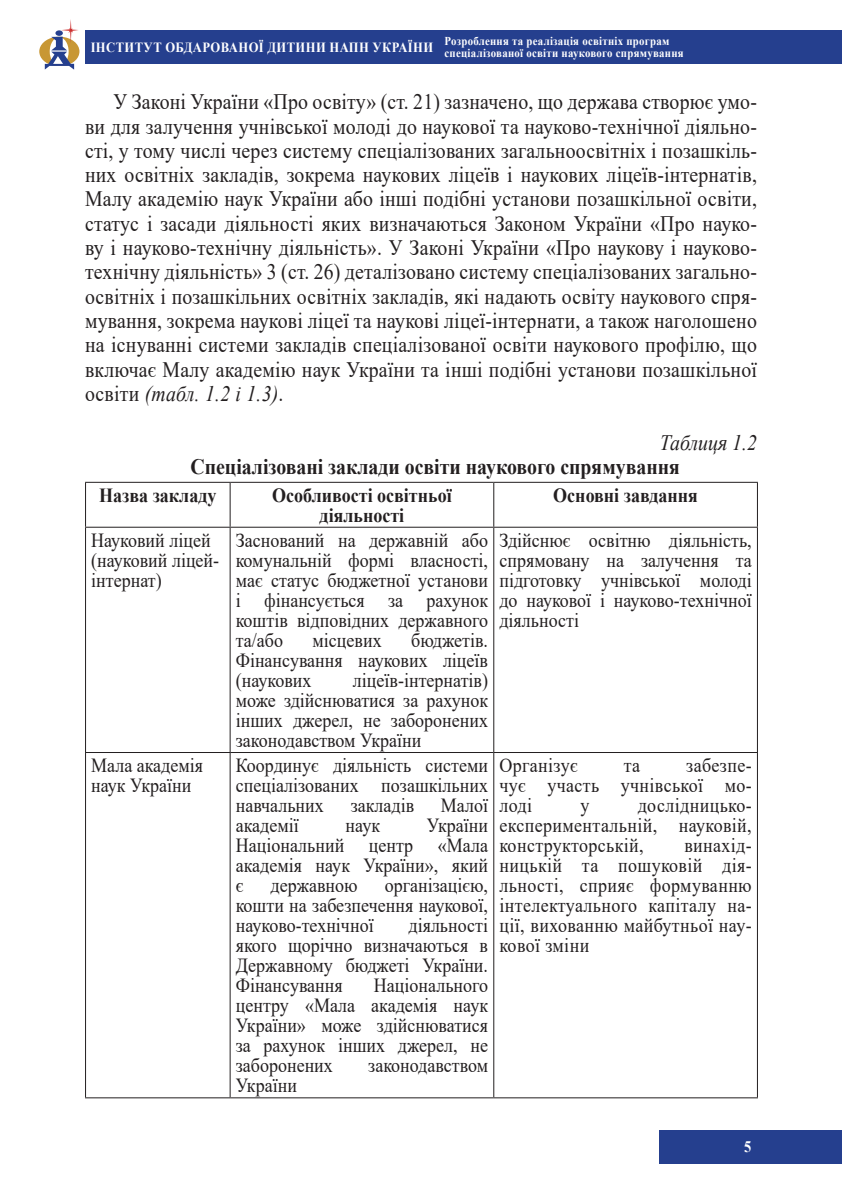
<style>
.page{position:relative;width:842px;height:1191px;background:#fff}
.page>*{position:absolute;margin:0;border:0;box-sizing:border-box;transform-origin:0 0}
.t1{font:22px/24.2px "Times New Roman";letter-spacing:.01em;color:#231f20;text-align:justify;scale:.9 1}
.t2{font:700 22px "Times New Roman";color:#231f20;scale:.9 1}
.t3{font:italic 22px "Times New Roman";color:#231f20;scale:.9 1}
.t4{font:20px/20px "Times New Roman";color:#231f20;text-align:justify;scale:.9 1}
.t5{font:700 20px/20px "Times New Roman";color:#231f20;text-align:center;scale:.9 1}
.t6{font:20px "Times New Roman";letter-spacing:.02em;color:#231f20;scale:.9 1}
.t7{font:700 16px "Times New Roman";color:#fff;scale:.9 1}
.t8{font:700 14px "Times New Roman";letter-spacing:.035em;color:#fff;scale:.9 1}
.t9{font:700 12px/12px "Times New Roman";letter-spacing:.025em;color:#fff;scale:.9 1}
.s1{font-style:italic}
</style>
<div class="page">
<div style="left:659px;top:1130px;width:183px;height:33px;background:#253f8e"></div>
<hr style="left:0;top:30px;width:1px;height:34px;background:#253f8e">
<div style="left:85px;top:30px;width:757px;height:34px;background:#253f8e"></div>
<svg style="left:39px;top:19px;width:40px;height:51px"></svg>
<hr style="left:85px;top:482px;width:145px;height:1px;background:#231f20">
<hr style="left:230px;top:482px;width:264px;height:1px;background:#231f20">
<hr style="left:494px;top:482px;width:264px;height:1px;background:#231f20">
<hr style="left:85px;top:527px;width:145px;height:1px;background:#231f20">
<hr style="left:230px;top:527px;width:264px;height:1px;background:#231f20">
<hr style="left:494px;top:527px;width:264px;height:1px;background:#231f20">
<hr style="left:85px;top:752px;width:145px;height:1px;background:#231f20">
<hr style="left:230px;top:752px;width:264px;height:1px;background:#231f20">
<hr style="left:494px;top:752px;width:264px;height:1px;background:#231f20">
<hr style="left:85px;top:1097px;width:145px;height:1px;background:#231f20">
<hr style="left:230px;top:1097px;width:264px;height:1px;background:#231f20">
<hr style="left:494px;top:1097px;width:264px;height:1px;background:#231f20">
<hr style="left:85px;top:483px;width:1px;height:44px;background:#231f20">
<hr style="left:85px;top:528px;width:1px;height:224px;background:#231f20">
<hr style="left:85px;top:753px;width:1px;height:344px;background:#231f20">
<hr style="left:230px;top:483px;width:1px;height:44px;background:#231f20">
<hr style="left:493px;top:483px;width:1px;height:44px;background:#231f20">
<hr style="left:757px;top:483px;width:1px;height:44px;background:#231f20">
<hr style="left:230px;top:528px;width:1px;height:224px;background:#231f20">
<hr style="left:493px;top:528px;width:1px;height:224px;background:#231f20">
<hr style="left:757px;top:528px;width:1px;height:224px;background:#231f20">
<hr style="left:230px;top:753px;width:1px;height:344px;background:#231f20">
<hr style="left:493px;top:753px;width:1px;height:344px;background:#231f20">
<hr style="left:757px;top:753px;width:1px;height:344px;background:#231f20">
<p class="t8" style="left:91px;top:37px;width:382px">ІНСТИТУТ ОБДАРОВАНОЇ ДИТИНИ НАПН УКРАЇНИ</p>
<p class="t9" style="left:444px;top:35px;width:267px">Розроблення та реалізація освітніх програм спеціалізованої освіти наукового спрямування</p>
<p class="t1" style="left:85px;top:89px;width:748px;text-indent:28px">У Законі України «Про освіту» (ст. 21) зазначено, що держава створює умо&shy;ви для залучення учнівської молоді до наукової та науково-технічної діяльно&shy;сті, у тому числі через систему спеціалізованих загальноосвітніх і позашкіль&shy;них освітніх закладів, зокрема наукових ліцеїв і наукових ліцеїв-інтернатів, Малу академію наук України або інші подібні установи позашкільної освіти, статус і засади діяльності яких визначаються Законом України «Про науко&shy;ву і науково-технічну діяльність». У Законі України «Про наукову і науково&shy;технічну діяльність» 3 (ст. 26) деталізовано систему спеціалізованих загально&shy;освітніх і позашкільних освітніх закладів, які надають освіту наукового спря&shy;мування, зокрема наукові ліцеї та наукові ліцеї-інтернати, а також наголошено на існуванні системи закладів спеціалізованої освіти наукового профілю, що включає Малу академію наук України та інші подібні установи позашкільної освіти <span class="s1">(табл. 1.2 і 1.3)</span>.</p>
<p class="t3" style="left:660px;top:427px;width:109px">Таблиця 1.2</p>
<p class="t2" style="left:190px;top:450px;width:545px">Спеціалізовані заклади освіти наукового спрямування</p>
<p class="t5" style="left:99px;top:484px;width:132px">Назва закладу</p>
<p class="t5" style="left:272px;top:484px;width:201px">Особливості освітньої діяльності</p>
<p class="t5" style="left:553px;top:484px;width:162px">Основні завдання</p>
<p class="t4" style="left:91px;top:529px;width:144px;text-align:left">Науковий ліцей (науковий ліцей&shy;інтернат)</p>
<p class="t4" style="left:236px;top:529px;width:282px">Заснований на державній або комунальній формі власності, має статус бюджетної установи і фінансується за рахунок коштів відповідних державного та/або</p>
<p class="t4" style="left:499px;top:529px;width:282px">Здійснює освітню діяльність, спрямовану на залучення та підготовку учнівської молоді до наукової і науково-технічної діяльності</p>
<p class="t4" style="left:236px;top:629px;width:282px;text-indent:175px">бюджетів.<br>Фінансування наукових ліцеїв (наукових</p>
<p class="t4" style="left:313px;top:629px;width:78px">місцевих</p>
<p class="t4" style="left:236px;top:669px;width:282px;text-indent:117px">ліцеїв-інтернатів) може здійснюватися за рахунок інших джерел, не заборонених законодавством України</p>
<p class="t4" style="left:91px;top:754px;width:126px">Мала академія наук України</p>
<p class="t4" style="left:236px;top:754px;width:282px">Координує діяльність системи спеціалізованих позашкільних навчальних</p>
<p class="t4" style="left:351px;top:794px;width:72px">закладів</p>
<p class="t4" style="left:441px;top:794px;width:54px">Малої</p>
<p class="t4" style="left:236px;top:814px;width:72px">академії</p>
<p class="t4" style="left:346px;top:814px;width:40px">наук</p>
<p class="t4" style="left:236px;top:814px;width:282px;text-indent:191px">України Національний центр «Мала академія наук України», який є</p>
<p class="t4" style="left:236px;top:874px;width:282px;text-indent:149px">організацією, кошти на забезпечення наукової, науково-технічної</p>
<p class="t4" style="left:270px;top:874px;width:98px">державною</p>
<p class="t4" style="left:236px;top:914px;width:282px;text-indent:173px">діяльності якого щорічно визначаються в Державному бюджеті України.<br>Фінансування</p>
<p class="t4" style="left:236px;top:974px;width:282px;text-indent:138px">Національного центру «Мала академія наук України» може здійснюватися за рахунок інших джерел, не заборонених</p>
<p class="t4" style="left:368px;top:1054px;width:135px">законодавством</p>
<p class="t4" style="left:236px;top:1074px;width:69px">України</p>
<p class="t4" style="left:499px;top:754px;width:282px;text-indent:187px">забезпе&shy;чує участь учнівської мо&shy;лоді</p>
<p class="t6" style="left:499px;top:751px;width:89px">Організує</p>
<p class="t4" style="left:624px;top:754px;width:20px">та</p>
<p class="t4" style="left:499px;top:794px;width:282px;text-indent:138px">дослідницько&shy;експериментальній, науковій, конструкторській,</p>
<p class="t4" style="left:580px;top:794px;width:11px">у</p>
<p class="t4" style="left:499px;top:834px;width:282px;text-indent:185px">винахід&shy;ницькій та пошуковій дія&shy;льності, сприяє формуванню інтелектуального капіталу на&shy;ції, вихованню майбутньої нау&shy;кової зміни</p>
<p class="t7" style="left:744px;top:1135px;width:10px">5</p>
</div>
